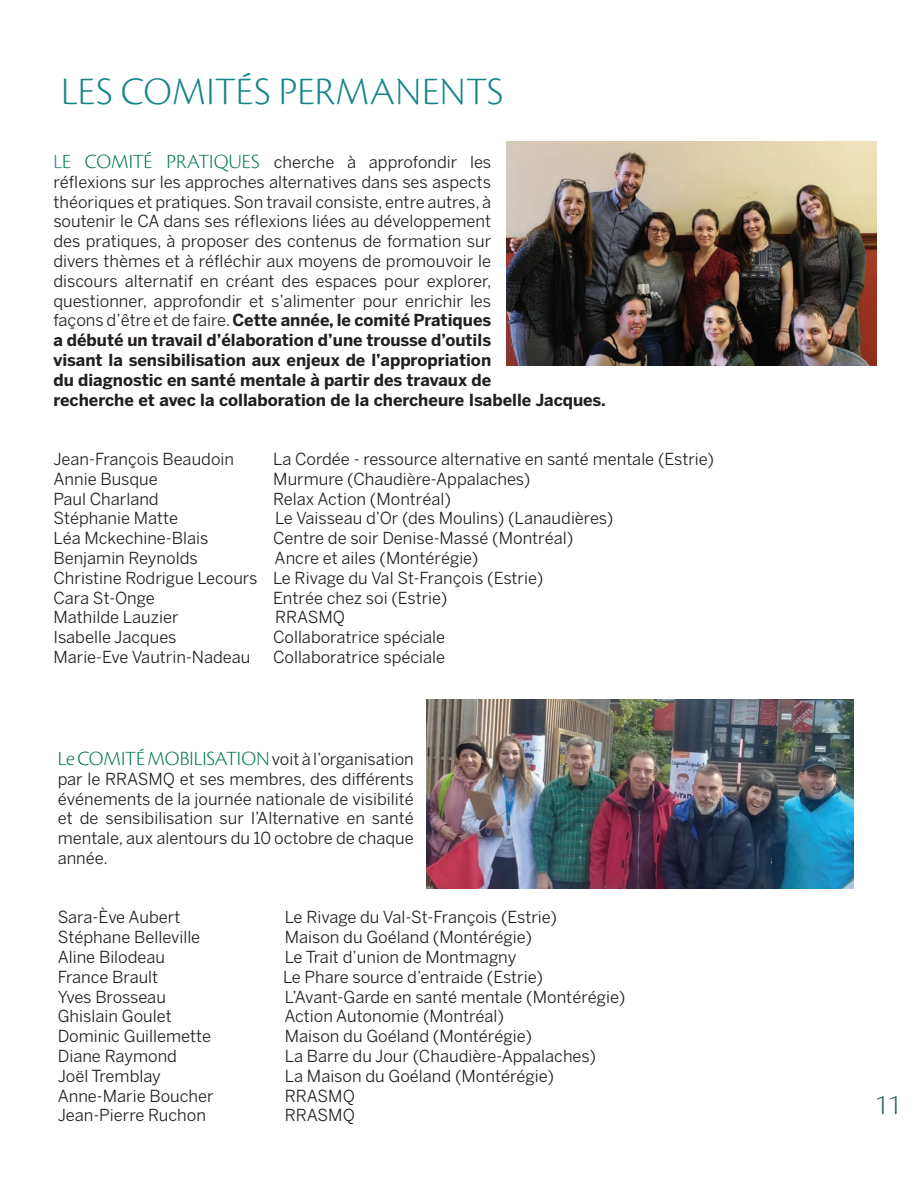
<style>
.page{position:relative;width:918px;height:1188px;background:#fff}
.page>*{position:absolute;margin:0;border:0;box-sizing:border-box;transform-origin:0 0}
.t1{font:40.5px "Cronos Pro Lt Subh";letter-spacing:.01em;color:#178688}
.t2{font:30px "Cronos Pro Lt Subh";color:#296565}
.t3{font:21px "Cronos Pro Lt Subh";color:#007749}
.t4{font:16.5px/19.8px "Benton Sans";color:#231f20}
.s1{font-family:"Cronos Pro Lt Subh";font-size:21px;color:#168588}
.s2{font-family:"Cronos Pro Lt Subh";font-size:21px;color:#007749}
.s3{font-weight:700}
.s4{font-family:"Benton Sans";font-size:16.5px;color:#231f20}
</style>
<div class="page">
<img style="left:427px;top:699px;width:426px;height:190px">
<img style="left:506px;top:141px;width:370px;height:225px">
<h1 class="t1" style="left:61px;top:69px;width:444px">LES COMITÉS PERMANENTS</h1>
<p class="t4" style="left:53px;top:152px;width:554px"><span class="s1">L</span><span class="s2">E COMITÉ PRATIQUES</span> cherche à approfondir les<br>réflexions sur les approches alternatives dans ses aspects<br>théoriques et pratiques. Son travail consiste, entre autres, à<br>soutenir le CA dans ses réflexions liées au développement<br>des pratiques, à proposer des contenus de formation sur<br>divers thèmes et à réfléchir aux moyens de promouvoir le<br>discours alternatif en créant des espaces pour explorer,<br>questionner, approfondir et s’alimenter pour enrichir les<br>façons d’être et de faire. <span class="s3">Cette année, le comité Pratiques<br>a débuté un travail d’élaboration d’une trousse d’outils<br>visant la sensibilisation aux enjeux de l’appropriation<br>du diagnostic en santé mentale à partir des travaux de<br>recherche et avec la collaboration de la chercheure Isabelle Jacques.</span></p>
<p class="t4" style="left:53px;top:449px;width:182px">Jean-François Beaudoin</p>
<p class="t4" style="left:273px;top:449px;width:442px">La Cordée - ressource alternative en santé mentale (Estrie)</p>
<p class="t4" style="left:53px;top:469px;width:106px">Annie Busque</p>
<p class="t4" style="left:273px;top:469px;width:259px">Murmure (Chaudière-Appalaches)</p>
<p class="t4" style="left:53px;top:488px;width:107px">Paul Charland</p>
<p class="t4" style="left:273px;top:488px;width:179px">Relax Action (Montréal)</p>
<p class="t4" style="left:53px;top:508px;width:126px">Stéphanie Matte</p>
<p class="t4" style="left:275px;top:508px;width:340px">Le Vaisseau d’Or (des Moulins) (Lanaudières)</p>
<p class="t4" style="left:53px;top:528px;width:157px">Léa Mckechine-Blais</p>
<p class="t4" style="left:273px;top:528px;width:302px">Centre de soir Denise-Massé (Montréal)</p>
<p class="t4" style="left:53px;top:548px;width:146px">Benjamin Reynolds</p>
<p class="t4" style="left:53px;top:548px;width:491px;text-indent:221px">Ancre et ailes (Montérégie)<br>Christine Rodrigue Lecours Le Rivage du Val St-François (Estrie)<br>Cara St-Onge</p>
<p class="t4" style="left:273px;top:587px;width:176px">Entrée chez soi (Estrie)</p>
<p class="t4" style="left:53px;top:607px;width:127px">Mathilde Lauzier</p>
<p class="t4" style="left:275px;top:607px;width:72px">RRASMQ</p>
<p class="t4" style="left:53px;top:627px;width:125px">Isabelle Jacques</p>
<p class="t4" style="left:273px;top:627px;width:174px">Collaboratrice spéciale</p>
<p class="t4" style="left:53px;top:647px;width:199px">Marie-Eve Vautrin-Nadeau</p>
<p class="t4" style="left:273px;top:647px;width:174px">Collaboratrice spéciale</p>
<p class="t3" style="left:58px;top:746px;width:358px">Le COMITÉ MOBILISATION<span class="s4">voit à l’organisation</span></p>
<p class="t4" style="left:58px;top:769px;width:358px;text-align:justify">par le RRASMQ et ses membres, des différents événements de la journée nationale de visibilité et de sensibilisation sur l’Alternative en santé mentale, aux alentours du 10 octobre de chaque année.</p>
<p class="t4" style="left:58px;top:907px;width:124px">Sara-Ève Aubert</p>
<p class="t4" style="left:285px;top:907px;width:274px">Le Rivage du Val-St-François (Estrie)</p>
<p class="t4" style="left:58px;top:927px;width:144px">Stéphane Belleville</p>
<p class="t4" style="left:285px;top:927px;width:249px">Maison du Goéland (Montérégie)</p>
<p class="t4" style="left:58px;top:947px;width:109px">Aline Bilodeau</p>
<p class="t4" style="left:285px;top:947px;width:233px">Le Trait d’union de Montmagny</p>
<p class="t4" style="left:58px;top:967px;width:102px">France Brault</p>
<p class="t4" style="left:283px;top:967px;width:261px">Le Phare source d’entraide (Estrie)</p>
<p class="t4" style="left:58px;top:986px;width:110px">Yves Brosseau</p>
<p class="t4" style="left:285px;top:986px;width:342px">L’Avant-Garde en santé mentale (Montérégie)</p>
<p class="t4" style="left:58px;top:1006px;width:116px">Ghislain Goulet</p>
<p class="t4" style="left:284px;top:1006px;width:221px">Action Autonomie (Montréal)</p>
<p class="t4" style="left:58px;top:1026px;width:155px">Dominic Guillemette</p>
<p class="t4" style="left:285px;top:1026px;width:249px">Maison du Goéland (Montérégie)</p>
<p class="t4" style="left:58px;top:1046px;width:121px">Diane Raymond</p>
<p class="t4" style="left:285px;top:1046px;width:313px">La Barre du Jour (Chaudière-Appalaches)</p>
<p class="t4" style="left:58px;top:1066px;width:105px">Joël Tremblay</p>
<p class="t4" style="left:285px;top:1066px;width:271px">La Maison du Goéland (Montérégie)</p>
<p class="t4" style="left:58px;top:1085px;width:158px">Anne-Marie Boucher</p>
<p class="t4" style="left:285px;top:1085px;width:72px">RRASMQ</p>
<p class="t4" style="left:58px;top:1105px;width:150px">Jean-Pierre Ruchon</p>
<p class="t4" style="left:285px;top:1105px;width:72px">RRASMQ</p>
<h2 class="t2" style="left:875px;top:1087px;width:28px">11</h2>
</div>
